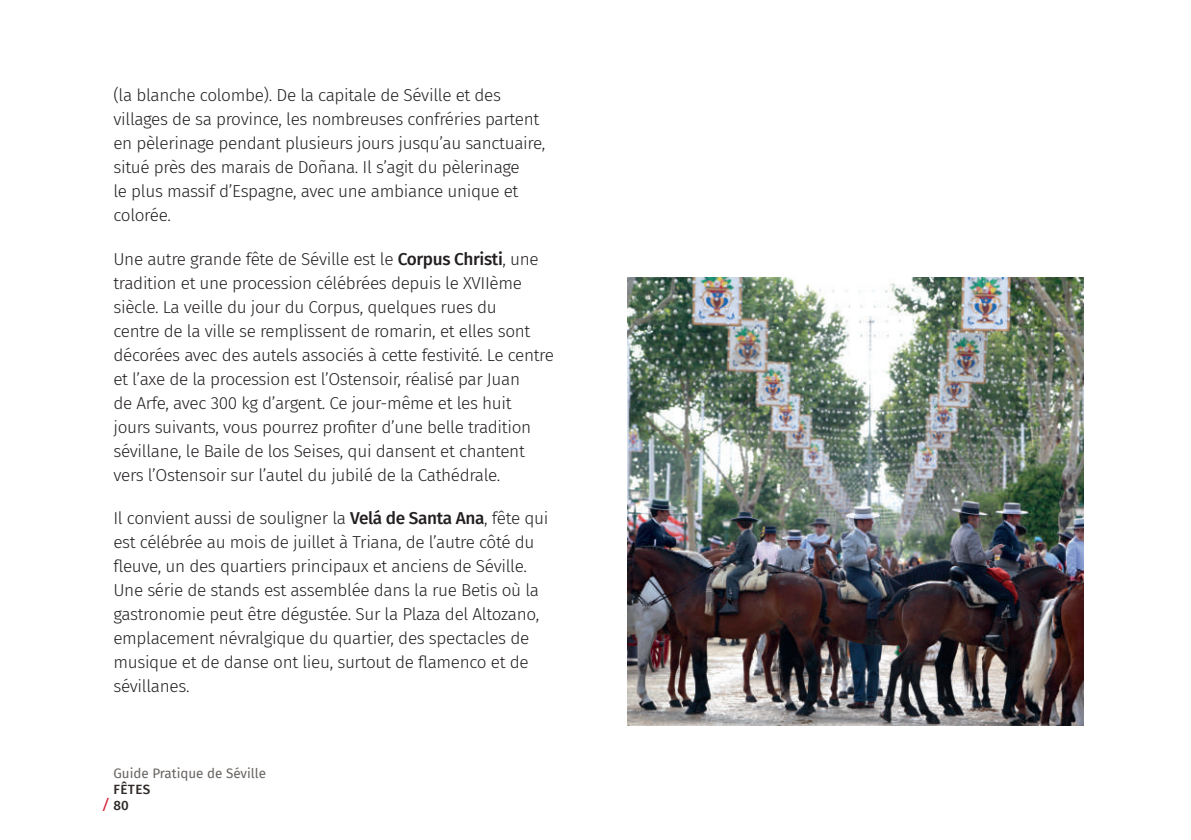
<style>
.page{position:relative;width:1191px;height:840px;background:#fff}
.page>*{position:absolute;margin:0;border:0;box-sizing:border-box;transform-origin:0 0}
.t1{font:300 17.2px/24px "Fira Sans";letter-spacing:-.02em;color:#231f20}
.t2{font:700 14px "Officina Sans Std";color:#d31e39}
.t3{font:13.4px "Fira Sans";color:#676260}
.t4{font:500 13.4px/16px "Fira Sans";letter-spacing:.03em;color:#2e2926}
.s1{font-weight:500}
</style>
<div class="page">
<img style="left:627px;top:277px;width:456px;height:448px">
<p class="t1" style="left:113px;top:83px;width:433px">(la blanche colombe). De la capitale de Séville et des villages de sa province, les nombreuses confréries partent en pèlerinage pendant plusieurs jours jusqu’au sanctuaire, situé près des marais de Doñana. Il s’agit du pèlerinage<br>le plus massif d’Espagne, avec une ambiance unique et colorée.</p>
<p class="t1" style="left:113px;top:246px;width:442px">Une autre grande fête de Séville est le <span class="s1">Corpus Christi</span>, une tradition et une procession célébrées depuis le XVIIème siècle. La veille du jour du Corpus, quelques rues du<br>centre de la ville se remplissent de romarin, et elles sont décorées avec des autels associés à cette festivité. Le centre et l’axe de la procession est l’Ostensoir, réalisé par Juan<br>de Arfe, avec 300 kg d’argent. Ce jour-même et les huit<br>jours suivants, vous pourrez profiter d’une belle tradition sévillane, le Baile de los Seises, qui dansent et chantent vers l’Ostensoir sur l’autel du jubilé de la Cathédrale.</p>
<p class="t1" style="left:113px;top:506px;width:436px">Il convient aussi de souligner la <span class="s1">Velá de Santa Ana</span>, fête qui est célébrée au mois de juillet à Triana, de l’autre côté du fleuve, un des quartiers principaux et anciens de Séville.<br>Une série de stands est assemblée dans la rue Betis où la gastronomie peut être dégustée. Sur la Plaza del Altozano, emplacement névralgique du quartier, des spectacles de musique et de danse ont lieu, surtout de flamenco et de sévillanes.</p>
<p class="t3" style="left:113px;top:762px;width:154px">Guide Pratique de Séville</p>
<p class="t4" style="left:113px;top:780px;width:38px">FÊTES<br>80</p>
<p class="t2" style="left:103px;top:794px;width:8px">/</p>
</div>
